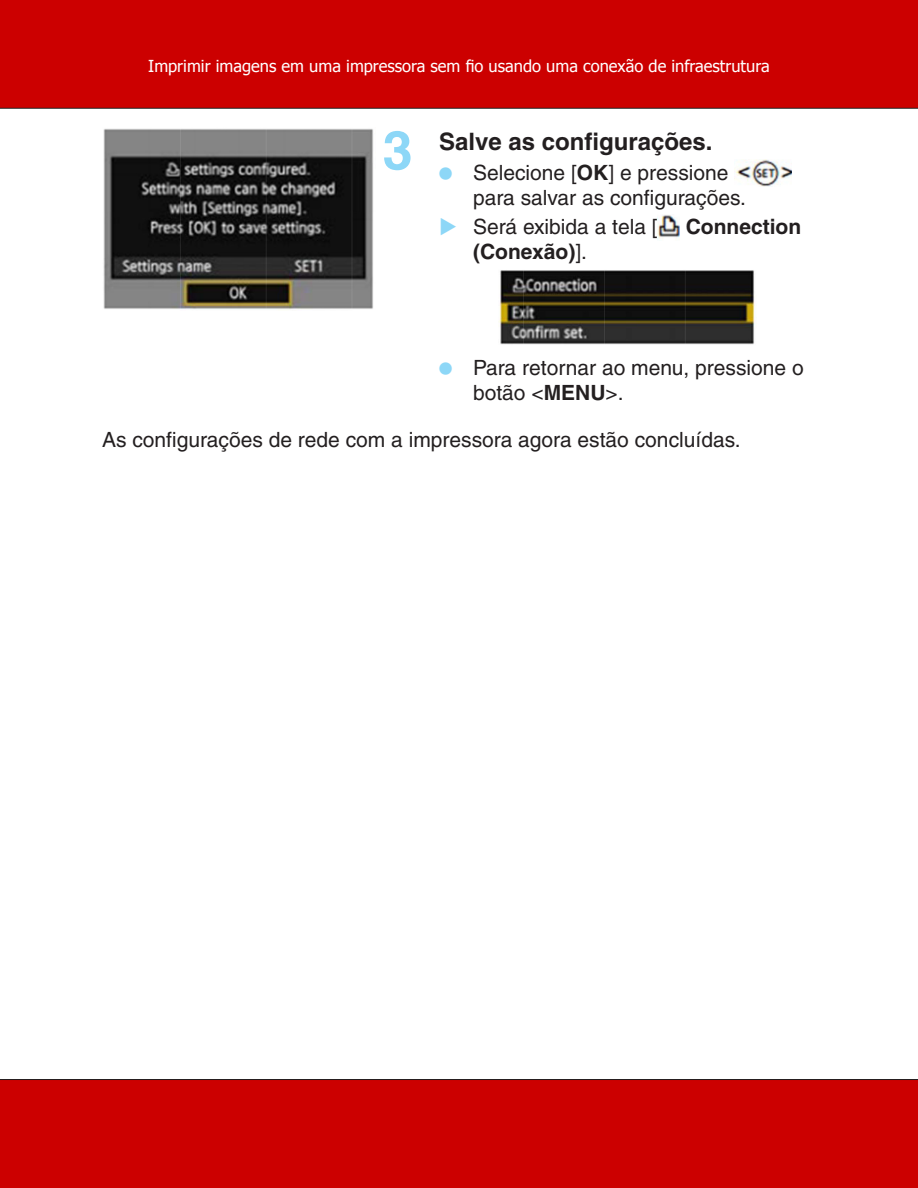
<style>
.page{position:relative;width:918px;height:1188px;background:#fff}
.page>*{position:absolute;margin:0;border:0;box-sizing:border-box;transform-origin:0 0}
.TEXTO_1{font:700 54px "Helvetica";color:#8dd7f7}
.TEXTO_BOLD{font:700 24px "Helvetica";color:#231f20}
.TEXTO_1-2{font:21px/25.2px "Helvetica";color:#231f20}
.t1{font:700 21px "Helvetica";color:#231f20}
.t2{font:16.5px "Tahoma";color:#fff}
.s1{font-weight:700;font-size:37.5px;color:#8dd7f7}
.s2{font-weight:700}
.s3{font-weight:400}
</style>
<div class="page">
<div style="left:0;top:0;width:918px;height:109px;background:#c00"></div>
<div style="left:0;top:1079px;width:918px;height:109px;background:#c00"></div>
<img style="left:734px;top:159px;width:57px;height:27px">
<img style="left:658px;top:215px;width:22px;height:24px">
<img style="left:499px;top:270px;width:256px;height:75px">
<img style="left:103px;top:128px;width:271px;height:182px">
<p class="t2" style="left:148px;top:55px;width:623px">Imprimir imagens em uma impressora sem fio usando uma conexão de infraestrutura</p>
<h4 class="TEXTO_1" style="left:383px;top:117px;width:32px">3</h4>
<h4 class="TEXTO_BOLD" style="left:439px;top:127px;width:275px">Salve as configurações.</h4>
<p class="TEXTO_1-2" style="left:473px;top:160px;width:275px;text-indent:-34px"><span class="s1">•</span> Selecione [<span class="s2">OK</span>] e pressione para salvar as configurações.</p>
<p class="TEXTO_1-2" style="left:473px;top:214px;width:186px">Será exibida a tela [</p>
<p class="t1" style="left:686px;top:214px;width:117px">Connection</p>
<p class="t1" style="left:473px;top:239px;width:116px">(Conexão)<span class="s3">].</span></p>
<p class="TEXTO_1-2" style="left:473px;top:355px;width:332px;text-indent:-34px"><span class="s1">•</span> Para retornar ao menu, pressione o botão &lt;<span class="s2">MENU</span>&gt;.</p>
<h4 class="TEXTO_1-2" style="left:102px;top:427px;width:640px">As configurações de rede com a impressora agora estão concluídas.</h4>
</div>
